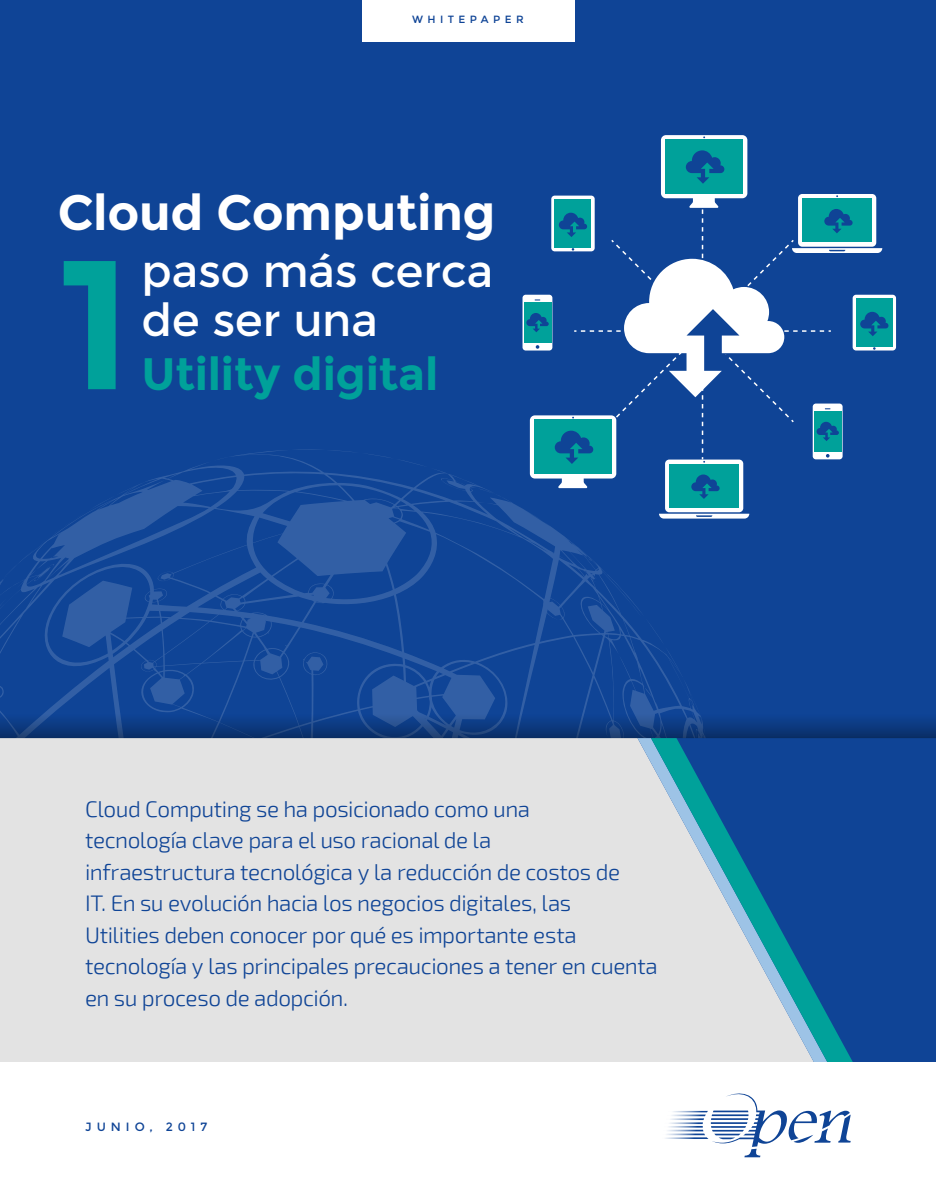
<style>
.page{position:relative;width:936px;height:1191px;background:#fff}
.page>*{position:absolute;margin:0;border:0;box-sizing:border-box;transform-origin:0 0}
.t1{font:700 183.3px "Montserrat";color:#00a19a}
.t2{font:700 49.35px "Montserrat";letter-spacing:-.005em;color:#fff}
.t3{font:45.45px/49.1px "Montserrat";letter-spacing:-.01em;color:#fff}
.t4{font:700 45.45px "Montserrat";letter-spacing:-.005em;color:#00a19a}
.t5{font:300 22.5px/31.5px "Exo 2";letter-spacing:-.02em;color:#0f4496}
.t6{font:12px "Montserrat";letter-spacing:.415em;color:#0f4496}
.t7{font:10.5px "Montserrat";letter-spacing:.42em;color:#0f4496}
</style>
<div class="page">
<div style="left:0;top:0;width:935px;height:1061px;background:#0f4496"></div>
<svg style="left:0;top:450px;width:730px;height:264px"></svg>
<svg style="left:592px;top:560px;width:109px;height:154px"></svg>
<svg style="left:291px;top:449px;width:138px;height:18px"></svg>
<svg style="left:0;top:576px;width:15px;height:22px"></svg>
<svg style="left:35px;top:495px;width:81px;height:53px"></svg>
<svg style="left:0;top:714px;width:935px;height:24px"></svg>
<div style="left:361px;top:0;width:213px;height:41px;background:#fff"></div>
<div style="left:0;top:738px;width:637px;height:323px;background:#e3e3e3"></div>
<div style="left:637px;top:738px;width:14px;height:323px;background:#e3e3e3"></div>
<svg style="left:651px;top:738px;width:201px;height:323px"></svg>
<svg style="left:665px;top:1093px;width:185px;height:64px"></svg>
<svg style="left:522px;top:135px;width:374px;height:383px"></svg>
<p class="t7" style="left:412px;top:13px;width:113px">WHITEPAPER</p>
<h2 class="t2" style="left:58px;top:183px;width:439px">Cloud Computing</h2>
<h1 class="t1" style="left:58px;top:215px;width:75px">1</h1>
<h3 class="t3" style="left:141px;top:247px;width:353px">paso más cerca de ser una</h3>
<h3 class="t4" style="left:141px;top:347px;width:298px">Utility digital</h3>
<p class="t5" style="left:85px;top:793px;width:574px">Cloud Computing se ha posicionado como una<br>tecnología clave para el uso racional de la<br>infraestructura tecnológica y la reducción de costos de<br>IT. En su evolución hacia los negocios digitales, las<br>Utilities deben conocer por qué es importante esta tecnología y las principales precauciones a tener en cuenta en su proceso de adopción.</p>
<p class="t6" style="left:85px;top:1119px;width:124px">JUNIO, 2017</p>
</div>
